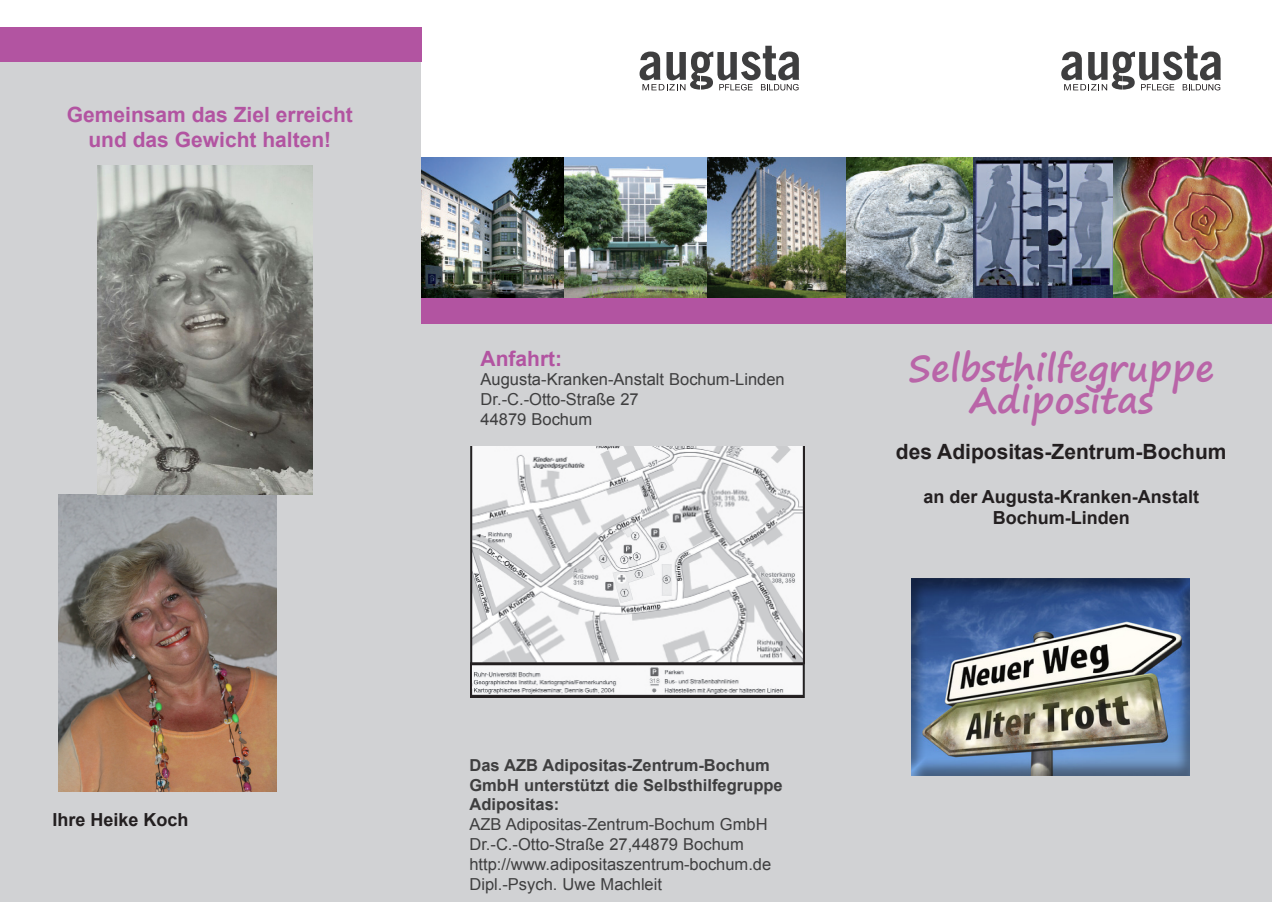
<style>
.page{position:relative;width:1272px;height:902px;background:#fff}
.page>*{position:absolute;margin:0;border:0;box-sizing:border-box;transform-origin:0 0}
.t1{font:700 36px/31.5px "Segoe Print";color:#b965a8;text-align:center}
.t2{font:700 21px/25.2px "Arial";color:#b254a1;text-align:center}
.t3{font:700 21px "Arial";color:#231f20}
.t4{font:700 18px/21.6px "Arial";color:#231f20;text-align:center}
.t5{font:16.5px/19.8px "Arial";color:#3e3e3f}
.t6{font:700 16.5px/19.8px "Arial";color:#3e3e3f}
</style>
<div class="page">
<div style="left:0;top:33px;width:1271px;height:868px;background:#d1d2d4"></div>
<div style="left:421px;top:0;width:850px;height:291px;background:#fff"></div>
<img style="left:421px;top:158px;width:143px;height:140px">
<img style="left:564px;top:158px;width:143px;height:140px">
<img style="left:707px;top:158px;width:139px;height:140px">
<svg style="left:846px;top:158px;width:127px;height:140px;background:#909b9a"></svg>
<img style="left:973px;top:158px;width:140px;height:140px">
<img style="left:1113px;top:158px;width:158px;height:140px">
<div style="left:0;top:27px;width:421px;height:34px;background:#b254a1"></div>
<div style="left:421px;top:298px;width:850px;height:25px;background:#b254a1"></div>
<svg style="left:639px;top:46px;width:160px;height:44px"></svg>
<svg style="left:1061px;top:46px;width:159px;height:44px"></svg>
<img style="left:471px;top:446px;width:333px;height:251px">
<img style="left:59px;top:495px;width:217px;height:296px">
<img style="left:98px;top:165px;width:215px;height:330px">
<div style="left:895px;top:559px;width:310px;height:236px;background:#231f20;opacity:.5"></div>
<p class="t2" style="left:67px;top:103px;width:287px">Gemeinsam das Ziel erreicht und das Gewicht halten!</p>
<p class="t4" style="left:52px;top:809px;width:138px">Ihre Heike Koch</p>
<p class="t2" style="left:480px;top:346px;width:83px">Anfahrt:</p>
<p class="t5" style="left:480px;top:370px;width:306px">Augusta-Kranken-Anstalt Bochum-Linden<br>Dr.-C.-Otto-Straße 27</p>
<p class="t5" style="left:480px;top:409px;width:113px">44879 Bochum</p>
<p class="t6" style="left:469px;top:755px;width:315px">Das AZB Adipositas-Zentrum-Bochum<br>GmbH unterstützt die Selbsthilfegruppe<br>Adipositas:</p>
<p class="t5" style="left:469px;top:814px;width:300px">AZB Adipositas-Zentrum-Bochum GmbH<br>Dr.-C.-Otto-Straße 27,44879 Bochum</p>
<p class="t5" style="left:469px;top:854px;width:303px">http://www.adipositaszentrum-bochum.de</p>
<p class="t5" style="left:469px;top:874px;width:194px">Dipl.-Psych. Uwe Machleit</p>
<p class="t1" style="left:908px;top:351px;width:307px">Selbsthilfegruppe<br>Adipositas</p>
<p class="t3" style="left:895px;top:438px;width:332px">des Adipositas-Zentrum-Bochum</p>
<p class="t4" style="left:923px;top:486px;width:277px">an der Augusta-Kranken-Anstalt<br>Bochum-Linden</p>
</div>
